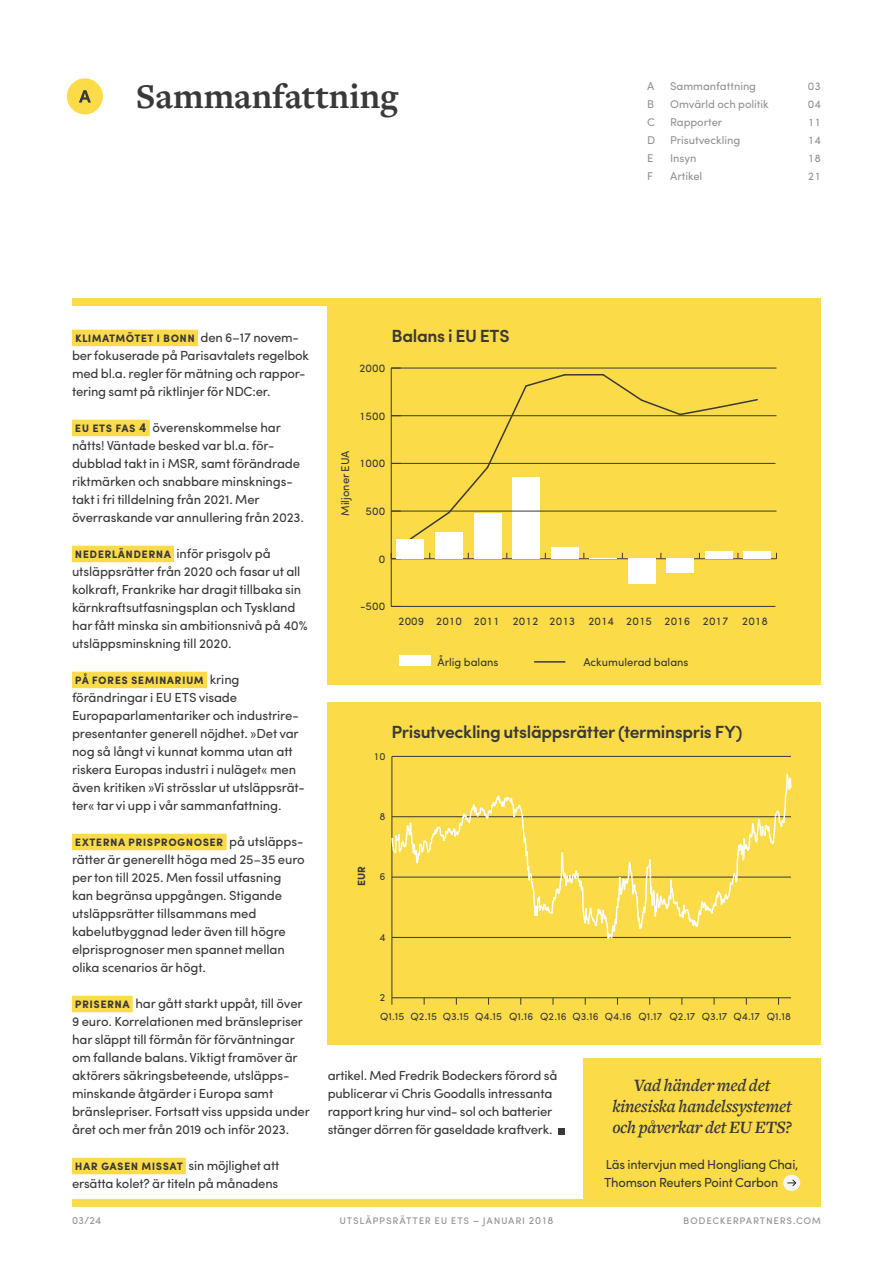
<style>
.page{position:relative;width:893px;height:1263px;background:#fff}
.page>*{position:absolute;margin:0;border:0;box-sizing:border-box;transform-origin:0 0}
.t1{font:700 36px "Freight Text Pro";color:#393939}
.t2{font:italic 600 18px/21px "Freight Text Pro";letter-spacing:-.015em;color:#393939;text-align:center}
.t3{font:600 17.7px "Sofia Pro";letter-spacing:-.02em;color:#393939}
.t4{font:13.2px/18px "Sofia Pro";letter-spacing:-.01em;color:#393939}
.t5{font:11.25px/18px "Sofia Pro";letter-spacing:.055em;color:#939393}
.t6{font:11.25px "Sofia Pro";color:#393939}
.t7{font:11.25px "Sofia Pro";letter-spacing:-.005em;color:#939393}
.t8{font:10.5px "Sofia Pro";color:#393939}
.t9{font:10.5px "Sofia Pro";color:#939393}
.t10{font:700 10.5px "Sofia Pro";color:#393939}
.s1{font-weight:700}
.s2{font-size:10.5px}
</style>
<div class="page">
<div style="left:67px;top:78px;width:36px;height:36px;background:#fbdb48;border-radius:50%"></div>
<svg style="left:79px;top:90px;width:12px;height:13px"></svg>
<div style="left:72px;top:299px;width:749px;height:7px;background:#fbdb48"></div>
<div style="left:328px;top:702px;width:493px;height:342px;background:#fbdb48"></div>
<hr style="left:392px;top:756px;width:1px;height:242px;background:#393939">
<hr style="left:392px;top:997px;width:399px;height:1px;background:#393939">
<hr style="left:392px;top:756px;width:399px;height:1px;background:#393939">
<svg style="left:391px;top:772px;width:401px;height:168px"></svg>
<div style="left:328px;top:306px;width:493px;height:378px;background:#fbdb48"></div>
<hr style="left:391px;top:558px;width:385px;height:1px;background:#393939">
<hr style="left:391px;top:368px;width:1px;height:238px;background:#393939">
<svg style="left:391px;top:553px;width:6px;height:6px"></svg>
<svg style="left:408px;top:374px;width:158px;height:167px"></svg>
<hr style="left:565px;top:374px;width:38px;height:2px;background:#393939">
<svg style="left:601px;top:374px;width:157px;height:41px"></svg>
<div style="left:397px;top:539px;width:27px;height:20px;background:#fff"></div>
<div style="left:435px;top:532px;width:28px;height:27px;background:#fff"></div>
<div style="left:474px;top:514px;width:27px;height:45px;background:#fff"></div>
<div style="left:512px;top:477px;width:28px;height:82px;background:#fff"></div>
<div style="left:551px;top:548px;width:27px;height:11px;background:#fff"></div>
<svg style="left:583px;top:553px;width:40px;height:7px"></svg>
<div style="left:628px;top:559px;width:27px;height:25px;background:#fff"></div>
<div style="left:666px;top:559px;width:28px;height:14px;background:#fff"></div>
<div style="left:705px;top:551px;width:28px;height:8px;background:#fff"></div>
<div style="left:743px;top:551px;width:28px;height:8px;background:#fff"></div>
<hr style="left:391px;top:368px;width:385px;height:1px;background:#393939">
<hr style="left:391px;top:415px;width:385px;height:1px;background:#393939">
<hr style="left:391px;top:463px;width:384px;height:1px;background:#393939">
<hr style="left:391px;top:511px;width:385px;height:1px;background:#393939">
<hr style="left:391px;top:606px;width:384px;height:1px;background:#393939">
<div style="left:399px;top:655px;width:31px;height:11px;background:#fff"></div>
<hr style="left:534px;top:661px;width:31px;height:2px;background:#393939">
<div style="left:583px;top:1058px;width:238px;height:148px;background:#fbdb48"></div>
<div style="left:783px;top:1175px;width:17px;height:16px;background:#f5f5f5;border-radius:50%"></div>
<svg style="left:788px;top:1179px;width:9px;height:8px"></svg>
<div style="left:72px;top:330px;width:126px;height:16px;background:#fbdb48"></div>
<div style="left:72px;top:420px;width:78px;height:16px;background:#fbdb48"></div>
<div style="left:72px;top:546px;width:102px;height:16px;background:#fbdb48"></div>
<div style="left:72px;top:672px;width:135px;height:16px;background:#fbdb48"></div>
<div style="left:72px;top:834px;width:155px;height:16px;background:#fbdb48"></div>
<div style="left:72px;top:996px;width:61px;height:16px;background:#fbdb48"></div>
<div style="left:72px;top:1158px;width:114px;height:16px;background:#fbdb48"></div>
<div style="left:72px;top:1199px;width:749px;height:7px;background:#fbdb48"></div>
<svg style="left:559px;top:1128px;width:6px;height:6px"></svg>
<h1 class="t1" style="left:136px;top:72px;width:264px">Sammanfattning</h1>
<p class="t5" style="left:647px;top:76px;width:10px">A<br>B<br>C<br>D<br>E<br>F</p>
<p class="t5" style="left:670px;top:76px;width:87px">Sammanfattning</p>
<p class="t5" style="left:808px;top:76px;width:14px">03</p>
<p class="t7" style="left:670px;top:96px;width:100px">Omvärld och politik</p>
<p class="t5" style="left:808px;top:94px;width:14px">04</p>
<p class="t5" style="left:670px;top:112px;width:54px">Rapporter</p>
<p class="t5" style="left:808px;top:112px;width:14px">11</p>
<p class="t7" style="left:670px;top:132px;width:72px">Prisutveckling</p>
<p class="t5" style="left:808px;top:130px;width:14px">14</p>
<p class="t5" style="left:670px;top:148px;width:28px">Insyn</p>
<p class="t5" style="left:808px;top:148px;width:14px">18</p>
<p class="t5" style="left:670px;top:166px;width:34px">Artikel</p>
<p class="t5" style="left:808px;top:166px;width:14px">21</p>
<p class="t4" style="left:72px;top:327px;width:239px"><span class="s1">Klimatmötet i Bonn</span> den 6–17 novem&shy;ber fokuserade på Parisavtalets regelbok med bl.a. regler för mätning och rappor&shy;tering samt på riktlinjer för NDC:er.</p>
<p class="t4" style="left:72px;top:417px;width:234px"><span class="s1">E U ETS fas 4</span> överenskommelse har nåtts! Väntade besked var bl.a. för&shy;dubblad takt in i MSR, samt förändrade riktmärken och snabbare minsknings&shy;takt i fri tilldelning från 2021. Mer överraskande var annullering från 2023.</p>
<p class="t4" style="left:72px;top:543px;width:237px"><span class="s1">N ederländerna</span> inför prisgolv på utsläppsrätter från 2020 och fasar ut all kolkraft, Frankrike har dragit tillbaka sin kärnkraftsutfasningsplan och Tyskland har fått minska sin ambitionsnivå på 40% utsläppsminskning till 2020.</p>
<p class="t4" style="left:72px;top:669px;width:234px"><span class="s1">På Fores seminarium</span> kring förändringar i EU ETS visade Europaparlamentariker och industrire&shy;presentanter generell nöjdhet. »Det var nog så långt vi kunnat komma utan att riskera Europas industri i nuläget« men även kritiken »Vi strösslar ut utsläppsrät&shy;ter« tar vi upp i vår sammanfattning.</p>
<p class="t4" style="left:72px;top:831px;width:234px"><span class="s1">Externa prisprognoser</span> på utsläpps&shy;rätter är generellt höga med 25–35 euro per ton till 2025. Men fossil utfasning kan begränsa uppgången. Stigande utsläppsrätter tillsammans med kabelutbyggnad leder även till högre elprisprognoser men spannet mellan olika scenarios är högt.</p>
<p class="t4" style="left:72px;top:993px;width:239px"><span class="s1">Priserna</span> har gått starkt uppåt, till över 9 euro. Korrelationen med bränslepriser har släppt till förmån för förväntningar om fallande balans. Viktigt framöver är aktörers säkringsbeteende, utsläpps&shy;minskande åtgärder i Europa samt bränslepriser. Fortsatt viss uppsida under året och mer från 2019 och inför 2023.</p>
<p class="t4" style="left:72px;top:1155px;width:209px"><span class="s1">Har gasen missat</span> sin möjlighet att ersätta kolet? är titeln på månadens</p>
<h3 class="t3" style="left:392px;top:322px;width:119px">Balans i EU ETS</h3>
<p class="t6" style="left:359px;top:360px;width:28px">2000</p>
<p class="t6" style="left:359px;top:407px;width:28px">1500</p>
<p class="t6" style="left:337px;top:516px;width:67px;rotate:-90deg">Miljoner EUA</p>
<p class="t6" style="left:359px;top:455px;width:28px">1000</p>
<p class="t6" style="left:366px;top:503px;width:21px">500</p>
<p class="t6" style="left:379px;top:550px;width:8px">0</p>
<p class="t6" style="left:360px;top:598px;width:27px">-500</p>
<p class="t6" style="left:398px;top:612px;width:332px">2009 2010 2011 2012 2013 2014 2015 2016 2017</p>
<p class="t6" style="left:437px;top:654px;width:63px">Årlig balans</p>
<p class="t6" style="left:583px;top:654px;width:107px">Ackumulerad balans</p>
<p class="t6" style="left:742px;top:612px;width:28px">2018</p>
<h3 class="t3" style="left:392px;top:718px;width:352px">Prisutveckling utsläppsrätter (terminspris FY)</h3>
<p class="t8" style="left:373px;top:748px;width:14px">10</p>
<p class="t8" style="left:380px;top:808px;width:8px">8</p>
<p class="t10" style="left:353px;top:886px;width:21px;rotate:-90deg">EUR</p>
<p class="t8" style="left:380px;top:869px;width:8px">6</p>
<p class="t8" style="left:380px;top:929px;width:8px">4</p>
<p class="t8" style="left:380px;top:989px;width:8px">2</p>
<p class="t8" style="left:380px;top:1008px;width:412px">Q1.15 Q2.15 Q3.15 Q4.15 Q1.16 Q2.16 Q3.16 Q4.16 Q1.17 Q2.17 Q3.17 Q4.17 Q1.18</p>
<p class="t4" style="left:328px;top:1065px;width:231px">artikel. Med Fredrik Bodeckers förord så publicerar vi Chris Goodalls intressanta rapport kring hur vind- sol och batterier stänger dörren för gaseldade kraftverk.</p>
<h2 class="t2" style="left:612px;top:1074px;width:181px">Vad händer med det kinesiska handelssystemet och påverkar det EU ETS?</h2>
<p class="t4" style="left:604px;top:1154px;width:196px">Läs intervjun med Hongliang Chai,<br>Thomson Reuters Point Carbon</p>
<p class="t5" style="left:339px;top:1210px;width:215px">utsläppsrätter eu ets – JANUARi <span class="s2">2018</span></p>
<p class="t9" style="left:72px;top:1213px;width:31px">03/24</p>
<p class="t5" style="left:683px;top:1210px;width:139px">bodeckerpartners.com</p>
</div>
